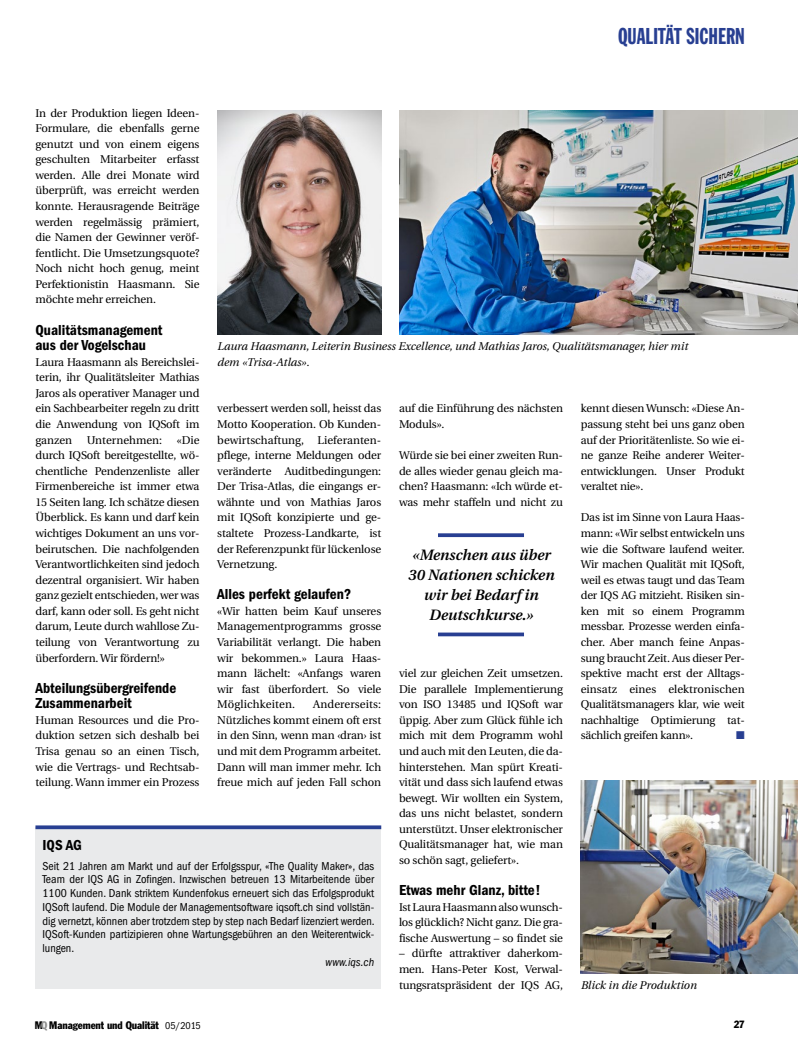
<style>
.page{position:relative;width:798px;height:1053px;background:#fff}
.page>*{position:absolute;margin:0;border:0;box-sizing:border-box;transform-origin:0 0}
.t1{font:22.5px "Franklin Gothic LT Extra Cond";color:#283f92}
.t2{font:600 condensed 15px/15.6px "Franklin Gothic LT";color:#000}
.t3{font:italic 600 15px/20px "Utopia";color:#000;text-align:center}
.t4{font:condensed 11.88px/13.8px "Franklin Gothic LT";color:#000;text-align:justify}
.t5{font:italic condensed 11.88px "Franklin Gothic LT";color:#000}
.t6{font:11.25px/15.5px "Utopia";letter-spacing:-.01em;color:#000;text-align:justify}
.t7{font:italic 11.25px/15.5px "Utopia";color:#000}
.t8{font:11.25px "Zapf Dingbats";color:#283f92}
.t9{font:condensed 10.75px "Franklin Gothic";letter-spacing:-.01em;color:#000}
.t10{font:condensed 10.38px "Franklin Gothic LT";color:#000}
.s1{color:#919291}
.s2{font-family:"Franklin Gothic LT";font-size:10.25px}
</style>
<div class="page">
<svg style="left:438px;top:533px;width:86px;height:4px"></svg>
<svg style="left:438px;top:632px;width:86px;height:4px"></svg>
<div style="left:35px;top:826px;width:346px;height:162px;background:#e9eaeb"></div>
<svg style="left:35px;top:825px;width:346px;height:4px"></svg>
<img style="left:399px;top:110px;width:398px;height:224px">
<img style="left:217px;top:110px;width:164px;height:224px">
<img style="left:580px;top:780px;width:217px;height:192px">
<h1 class="t1" style="left:617px;top:24px;width:128px">QUALITÄT SICHERN</h1>
<p class="t6" style="left:35px;top:105px;width:165px;text-align:left">In der Produktion liegen Ideen-<br>Formulare, die ebenfalls gerne genutzt und von einem eigens geschulten Mitarbeiter erfasst werden. Alle drei Monate wird überprüft, was erreicht werden konnte. Herausragende Beiträge werden regelmässig prämiert, die Namen der Gewinner veröf&shy;fentlicht. Die Umsetzungsquote?<br>Noch nicht hoch genug, meint<br>Perfektionistin Haasmann. Sie möchte mehr erreichen.</p>
<h2 class="t2" style="left:35px;top:322px;width:128px">Qualitätsmanagement aus der Vogelschau</h2>
<p class="t6" style="left:35px;top:354px;width:165px">Laura Haasmann als Bereichslei&shy;terin, ihr Qualitätsleiter Mathias Jaros als operativer Manager und ein Sachbearbeiter regeln zu dritt die Anwendung von IQSoft im ganzen</p>
<p class="t7" style="left:217px;top:339px;width:472px">Laura Haasmann, Leiterin Business Excellence, und Mathias Jaros, Qualitätsmanager, hier mit dem «Trisa-Atlas».</p>
<p class="t6" style="left:399px;top:401px;width:165px">auf die Einführung des nächsten<br>Moduls».</p>
<p class="t6" style="left:399px;top:447px;width:165px">Würde sie bei einer zweiten Run&shy;de alles wieder genau gleich ma&shy;chen? Haasmann: «Ich würde et&shy;was mehr staffeln und nicht zu</p>
<p class="t6" style="left:217px;top:401px;width:165px">verbessert werden soll, heisst das Motto Kooperation. Ob Kunden&shy;bewirtschaftung, Lieferanten&shy;pflege, interne Meldungen oder veränderte Auditbedingungen:<br>Der Trisa-Atlas, die eingangs er&shy;wähnte und von Mathias Jaros mit IQSoft konzipierte und ge&shy;staltete Prozess-Landkarte, ist der Referenzpunkt für lückenlose Vernetzung.</p>
<h2 class="t2" style="left:217px;top:586px;width:135px">Alles perfekt gelaufen?</h2>
<p class="t6" style="left:217px;top:603px;width:165px">«Wir hatten beim Kauf unseres Managementprogramms grosse Variabilität verlangt. Die haben wir bekommen.» Laura Haas&shy;mann lächelt: «Anfangs waren wir fast überfordert. So viele Möglichkeiten.</p>
<p class="t6" style="left:580px;top:401px;width:165px">kennt diesen Wunsch: «Diese An&shy;passung steht bei uns ganz oben auf der Prioritätenliste. So wie ei&shy;ne ganze Reihe anderer Weiter&shy;entwicklungen. Unser Produkt veraltet nie».</p>
<p class="t6" style="left:580px;top:510px;width:165px">Das ist im Sinne von Laura Haas&shy;mann: «Wir selbst entwickeln uns wie die Software laufend weiter.<br>Wir machen Qualität mit IQSoft, weil es etwas taugt und das Team der IQS AG mitzieht. Risiken sin&shy;ken mit so einem Programm messbar. Prozesse werden einfa&shy;cher. Aber manch feine Anpas&shy;sung braucht Zeit. Aus dieser Per&shy;spektive macht erst der Alltags&shy;einsatz eines elektronischen Qualitätsmanagers klar, wie weit nachhaltige Optimierung tat&shy;sächlich greifen kann».</p>
<p class="t6" style="left:87px;top:432px;width:77px">Unternehmen:</p>
<p class="t6" style="left:35px;top:432px;width:165px;text-indent:141px">«Die durch IQSoft bereitgestellte, wö&shy;chentliche Pendenzenliste aller Firmenbereiche ist immer etwa 15 Seiten lang. Ich schätze diesen Überblick. Es kann und darf kein wichtiges Dokument an uns vor&shy;beirutschen. Die nachfolgenden Verantwortlichkeiten sind jedoch dezentral organisiert. Wir haben ganz gezielt entschieden, wer was darf, kann oder soll. Es geht nicht darum, Leute durch wahllose Zu&shy;teilung von Verantwortung zu überfordern. Wir fördern!»</p>
<h2 class="t2" style="left:35px;top:680px;width:142px">Abteilungsübergreifende<br>Zusammenarbeit</h2>
<p class="t6" style="left:35px;top:712px;width:165px">Human Resources und die Pro&shy;duktion setzen sich deshalb bei Trisa genau so an einen Tisch, wie die Vertrags- und Rechtsab&shy;teilung. Wann immer ein Prozess</p>
<h2 class="t3" style="left:407px;top:545px;width:148px">«Menschen aus über<br>30 Nationen schicken wir bei Bedarf in<br>Deutschkurse.»</h2>
<p class="t6" style="left:399px;top:665px;width:165px">viel zur gleichen Zeit umsetzen.<br>Die parallele Implementierung von ISO 13485 und IQSoft war üppig. Aber zum Glück fühle ich mich mit dem Programm wohl und auch mit den Leuten, die da&shy;hinterstehen. Man spürt Kreati&shy;vität und dass sich laufend etwas bewegt. Wir wollten ein System, das uns nicht belastet, sondern unterstützt. Unser elektronischer Qualitätsmanager hat, wie man so schön sagt, geliefert».</p>
<h2 class="t2" style="left:399px;top:882px;width:143px">Etwas mehr Glanz, bitte!</h2>
<p class="t6" style="left:399px;top:899px;width:165px">Ist Laura Haasmann also wunsch&shy;los glücklich? Nicht ganz. Die gra&shy;fische Auswertung – so findet sie</p>
<p class="t6" style="left:399px;top:946px;width:165px">– dürfte attraktiver daherkom&shy;men. Hans-Peter Kost, Verwal&shy;tungsratspräsident der IQS AG,</p>
<p class="t6" style="left:217px;top:697px;width:165px;text-indent:96px">Andererseits:<br>Nützliches kommt einem oft erst in den Sinn, wenn man ‹dran› ist und mit dem Programm arbeitet.<br>Dann will man immer mehr. Ich freue mich auf jeden Fall schon</p>
<p class="t8" style="left:736px;top:730px;width:10px">■</p>
<h2 class="t2" style="left:43px;top:837px;width:41px">IQS AG</h2>
<p class="t4" style="left:43px;top:858px;width:333px">Seit 21 Jahren am Markt und auf der Erfolgsspur, «The Quality Maker», das Team der IQS AG in Zofingen. Inzwischen betreuen 13 Mitarbeitende über 1100 Kunden. Dank striktem Kundenfokus erneuert sich das Erfolgsprodukt IQSoft laufend. Die Module der Managementsoftware iqsoft.ch sind vollstän&shy;dig vernetzt, können aber trotzdem step by step nach Bedarf lizenziert werden.<br>IQSoft-Kunden partizipieren ohne Wartungsgebühren an den Weiterentwick&shy;lungen.</p>
<p class="t5" style="left:325px;top:955px;width:50px">www.iqs.ch</p>
<p class="t7" style="left:580px;top:977px;width:117px">Blick in die Produktion</p>
<p class="t9" style="left:35px;top:1018px;width:167px">M<span class="s1">Q</span> Management und Qualität <span class="s2">05/2015</span></p>
<p class="t10" style="left:733px;top:1017px;width:12px">27</p>
</div>
